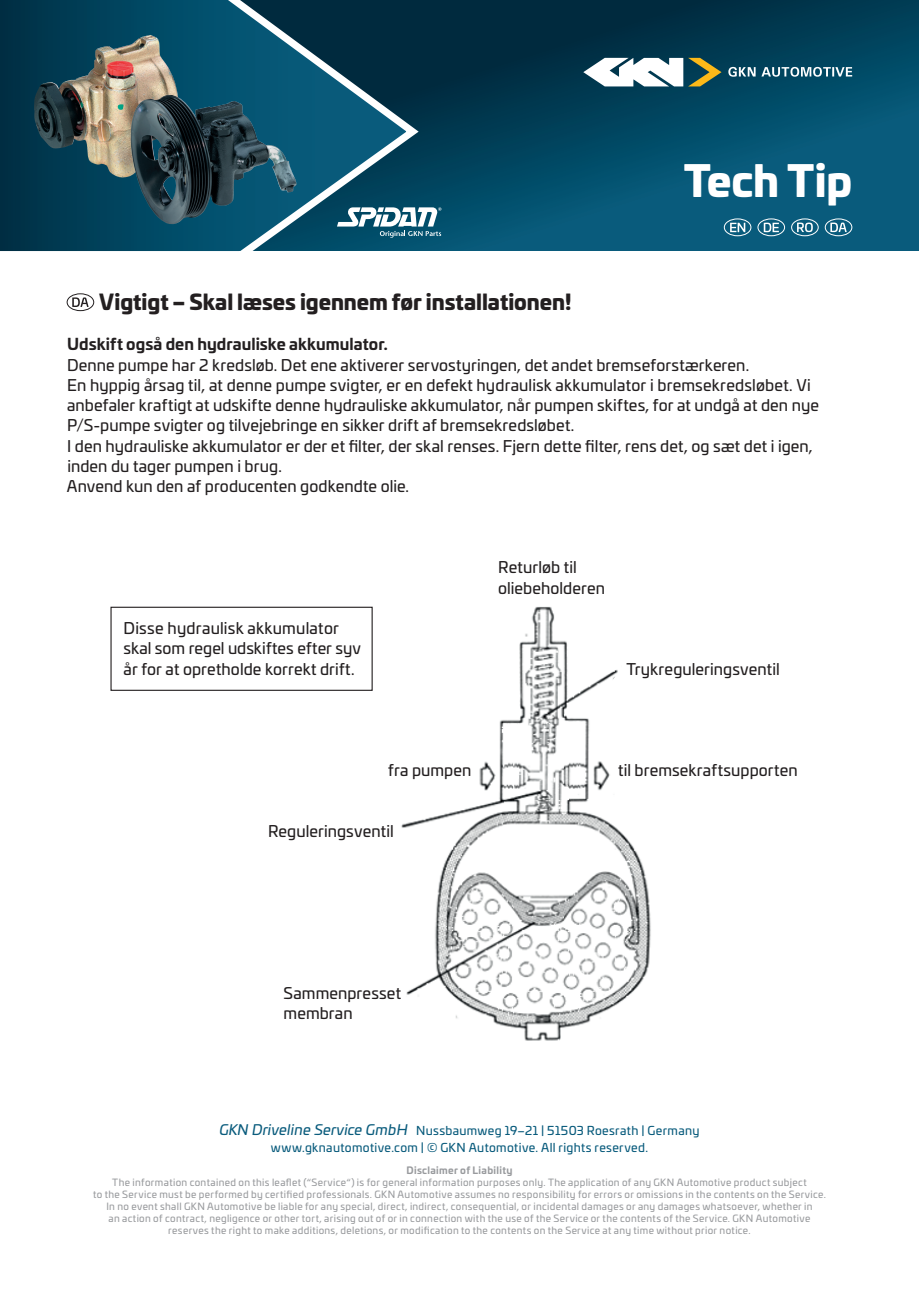
<style>
.page{position:relative;width:919px;height:1289px;background:#fff}
.page>*{position:absolute;margin:0;border:0;box-sizing:border-box;transform-origin:0 0}
.t1{font:900 42px "Univia Pro";letter-spacing:-.005em;color:#fff}
.t2{font:900 21px "Univia Pro";color:#231f20}
.t3{font:15.75px/20.2px "Univia Pro";letter-spacing:.005em;color:#231f20}
.t4{font:700 15.75px "Univia Pro";letter-spacing:.005em;color:#231f20}
.t5{font:12px/17px "Univia Pro";letter-spacing:.03em;color:#095b7c;text-align:center}
.t6{font:9.75px/12px "Univia Pro";letter-spacing:.035em;color:#999b9e;text-align:center}
.t7{font:700 9.75px "Univia Pro";letter-spacing:.03em;color:#999b9e}
.s1{font-style:italic;font-size:14.25px}
</style>
<div class="page">
<svg style="left:424px;top:0;width:494px;height:251px;background:#034762"></svg>
<svg style="left:583px;top:58px;width:138px;height:28px"></svg>
<svg style="left:728px;top:67px;width:27px;height:10px"></svg>
<svg style="left:761px;top:67px;width:91px;height:10px"></svg>
<svg style="left:424px;top:207px;width:17px;height:31px"></svg>
<div style="left:757px;top:218px;width:27px;height:18px;border:1px solid #fff;border-radius:50%"></div>
<svg style="left:763px;top:223px;width:15px;height:9px"></svg>
<div style="left:724px;top:218px;width:27px;height:18px;border:1px solid #fff;border-radius:50%"></div>
<svg style="left:730px;top:223px;width:15px;height:9px"></svg>
<div style="left:824px;top:218px;width:28px;height:18px;border:1px solid #fff;border-radius:50%"></div>
<svg style="left:830px;top:222px;width:16px;height:10px"></svg>
<div style="left:791px;top:218px;width:27px;height:18px;border:1px solid #fff;border-radius:50%"></div>
<svg style="left:797px;top:222px;width:15px;height:10px"></svg>
<svg style="left:0;top:0;width:424px;height:251px;background:#104c64"></svg>
<img style="left:34px;top:35px;width:156px;height:143px">
<img style="left:130px;top:95px;width:166px;height:129px">
<div style="left:67px;top:293px;width:27px;height:18px;border:1px solid #231f20;border-radius:50%"></div>
<svg style="left:72px;top:297px;width:17px;height:10px"></svg>
<img style="left:401px;top:606px;width:250px;height:435px">
<div style="left:110px;top:606px;width:262px;height:85px;border:1px solid #231f20"></div>
<h2 class="t2" style="left:99px;top:284px;width:473px">Vigtigt – Skal læses igennem før installationen!</h2>
<h1 class="t1" style="left:683px;top:147px;width:170px">Tech Tip</h1>
<p class="t4" style="left:67px;top:332px;width:322px">Udskift også den hydrauliske akkumulator.</p>
<p class="t3" style="left:67px;top:354px;width:753px">Denne pumpe har 2 kredsløb. Det ene aktiverer servostyringen, det andet bremseforstærkeren.<br>En hyppig årsag til, at denne pumpe svigter, er en defekt hydraulisk akkumulator i bremsekredsløbet. Vi anbefaler kraftigt at udskifte denne hydrauliske akkumulator, når pumpen skiftes, for at undgå at den nye P/S-pumpe svigter og tilvejebringe en sikker drift af bremsekredsløbet.<br>I den hydrauliske akkumulator er der et filter, der skal renses. Fjern dette filter, rens det, og sæt det i igen, inden du tager pumpen i brug.<br>Anvend kun den af producenten godkendte olie.</p>
<p class="t3" style="left:124px;top:617px;width:239px">Disse hydraulisk akkumulator skal som regel udskiftes efter syv år for at opretholde korrekt drift.</p>
<p class="t3" style="left:498px;top:556px;width:108px">Returløb til oliebeholderen</p>
<p class="t3" style="left:626px;top:657px;width:155px">Trykreguleringsventil</p>
<p class="t3" style="left:388px;top:759px;width:85px">fra pumpen</p>
<p class="t3" style="left:618px;top:759px;width:181px">til bremsekraftsupporten</p>
<p class="t3" style="left:268px;top:819px;width:127px">Reguleringsventil</p>
<p class="t3" style="left:283px;top:981px;width:119px">Sammenpresset membran</p>
<p class="t5" style="left:219px;top:1121px;width:481px"><span class="s1">GKN Driveline Service GmbH</span> Nussbaumweg 19–21 | 51503 Roesrath | Germany www.gknautomotive.com | © GKN Automotive. All rights reserved.</p>
<p class="t7" style="left:406px;top:1162px;width:107px">Disclaimer of Liability</p>
<p class="t6" style="left:93px;top:1175px;width:734px">The information contained on this leaflet (“Service“) is for general information purposes only. The application of any GKN Automotive product subject<br>to the Service must be performed by certified professionals. GKN Automotive assumes no responsibility for errors or omissions in the contents on the Service.<br>In no event shall GKN Automotive be liable for any special, direct, indirect, consequential, or incidental damages or any damages whatsoever, whether in<br>an action of contract, negligence or other tort, arising out of or in connection with the use of the Service or the contents of the Service. GKN Automotive reserves the right to make additions, deletions, or modification to the contents on the Service at any time without prior notice.</p>
</div>
